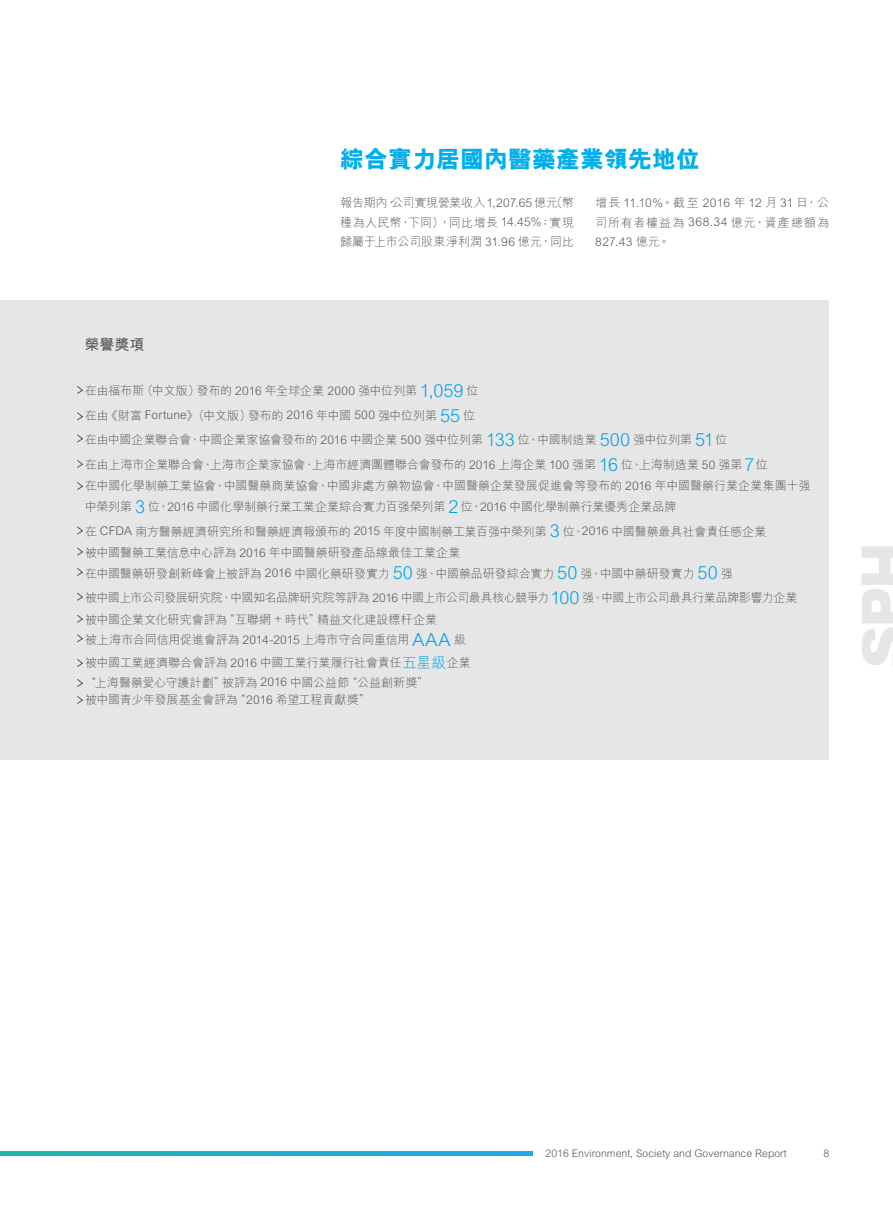
<style>
.page{position:relative;width:893px;height:1212px;background:#fff}
.page>*{position:absolute;margin:0;border:0;box-sizing:border-box;transform-origin:0 0}
.t1{font:800 24px "M Hei HK";color:#00afec}
.t2{font:700 15px "M Hei HK";color:#595857}
.t3{font:300 12px/19.5px "M Hei HK";letter-spacing:-.01em;color:#595857}
.t4{font:300 10.5px "M Hei HK";color:#595857}
.s1{font-size:18px;color:#00a1e9}
.s2{font-size:15px;color:#00a1e9}
</style>
<div class="page">
<svg style="left:861px;top:546px;width:32px;height:119px"></svg>
<svg style="left:0;top:1152px;width:532px;height:3px;background:#1ab0ca"></svg>
<div style="left:0;top:300px;width:828px;height:460px;background:#e6e6e7"></div>
<svg style="left:77px;top:386px;width:6px;height:8px"></svg>
<svg style="left:77px;top:412px;width:6px;height:9px"></svg>
<svg style="left:77px;top:434px;width:6px;height:9px"></svg>
<svg style="left:77px;top:460px;width:6px;height:8px"></svg>
<svg style="left:77px;top:482px;width:6px;height:8px"></svg>
<svg style="left:77px;top:526px;width:6px;height:9px"></svg>
<svg style="left:77px;top:547px;width:6px;height:9px"></svg>
<svg style="left:77px;top:568px;width:6px;height:8px"></svg>
<svg style="left:77px;top:592px;width:6px;height:9px"></svg>
<svg style="left:77px;top:614px;width:6px;height:9px"></svg>
<svg style="left:77px;top:634px;width:6px;height:9px"></svg>
<svg style="left:77px;top:659px;width:6px;height:8px"></svg>
<svg style="left:77px;top:679px;width:6px;height:8px"></svg>
<svg style="left:77px;top:696px;width:6px;height:8px"></svg>
<h1 class="t1" style="left:340px;top:143px;width:361px">綜合實力居國內醫藥產業領先地位</h1>
<p class="t3" style="left:340px;top:193px;width:235px;text-align:justify">報告期內，公司實現營業收入1,207.65 億元（幣種為人民幣，下同），同比增長 14.45%；實現歸屬于上市公司股東淨利潤 31.96 億元，同比</p>
<p class="t3" style="left:595px;top:192px;width:235px;text-align:justify">增長 11.10%。截至 2016 年 12 月 31 日，公司所有者權益為 368.34 億元，資產總額為827.43 億元。</p>
<p class="t2" style="left:85px;top:334px;width:61px">榮譽獎項</p>
<p class="t3" style="left:85px;top:378px;width:684px;line-height:24.6px">在由福布斯（中文版）發布的 2016 年全球企業 2000 强中位列第 <span class="s1">1,059</span> 位<br>在由《財富 Fortune》（中文版）發布的 2016 年中國 500 强中位列第 <span class="s1">55</span> 位<br>在由中國企業聯合會、中國企業家協會發布的 2016 中國企業 500 强中位列第 <span class="s1">133</span> 位、中國制造業 <span class="s1">500</span> 强中位列第 <span class="s1">51</span> 位<br>在由上海市企業聯合會、上海市企業家協會、上海市經濟團體聯合會發布的 2016 上海企業 100 强第 <span class="s1">16</span> 位、上海制造業 50 强第 <span class="s1">7</span>位</p>
<p class="t3" style="left:85px;top:475px;width:727px;line-height:20.4px">在中國化學制藥工業協會、中國醫藥商業協會、中國非處方藥物協會、中國醫藥企業發展促進會等發布的 2016 年中國醫藥行業企業集團十强中榮列第 <span class="s1">3</span> 位，2016 中國化學制藥行業工業企業綜合實力百强榮列第 <span class="s1">2</span> 位，2016 中國化學制藥行業優秀企業品牌</p>
<p class="t3" style="left:85px;top:520px;width:683px;line-height:21px">在 CFDA 南方醫藥經濟研究所和醫藥經濟報頒布的 2015 年度中國制藥工業百强中榮列第 <span class="s1">3</span> 位、2016 中國醫藥最具社會責任感企業被中國醫藥工業信息中心評為 2016 年中國醫藥研發產品線最佳工業企業<br>在中國醫藥研發創新峰會上被評為 2016 中國化藥研發實力 <span class="s1">50</span> 强、中國藥品研發綜合實力 <span class="s1">50</span> 强、中國中藥研發實力 <span class="s1">50</span> 强</p>
<p class="t3" style="left:85px;top:587px;width:714px;line-height:21px">被中國上市公司發展研究院、中國知名品牌研究院等評為 2016 中國上市公司最具核心競爭力 <span class="s1">100</span> 强、中國上市公司最具行業品牌影響力企業被中國企業文化研究會評為“互聯網 + 時代”精益文化建設標杆企業<br>被上海市合同信用促進會評為 2014-2015 上海市守合同重信用 <span class="s1">AAA</span> 級</p>
<p class="t3" style="left:85px;top:653px;width:387px">被中國工業經濟聯合會評為 2016 中國工業行業履行社會責任<span class="s2">五星級</span>企業“上海醫藥愛心守護計劃”被評為 2016 中國公益節“公益創新獎”</p>
<p class="t3" style="left:85px;top:689px;width:287px">被中國青少年發展基金會評為“2016 希望工程貢獻獎”</p>
<p class="t4" style="left:546px;top:1146px;width:243px">2016 Environment, Society and Governance Report</p>
<p class="t4" style="left:823px;top:1146px;width:7px">8</p>
</div>
